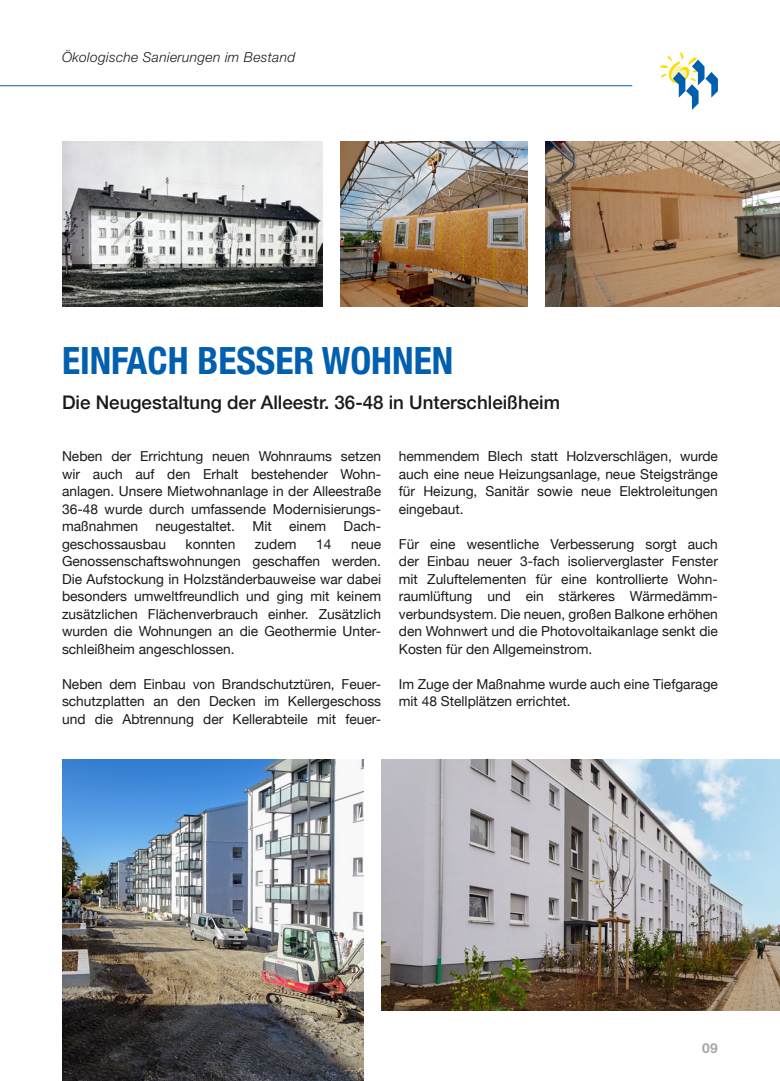
<style>
.page{position:relative;width:780px;height:1081px;background:#fff}
.page>*{position:absolute;margin:0;border:0;box-sizing:border-box;transform-origin:0 0}
.COPY{font:700 condensed 37.5px "Helvetica Neue";color:#005fae}
.COPY-2{font:500 18.75px "Helvetica Neue";color:#191a19}
.COPY-3{font:13.75px/17.5px "Helvetica Neue";color:#191a19;text-align:justify}
.t1{font:italic 300 13.75px "Helvetica Neue LT Std";letter-spacing:.025em;color:#191a19}
.t2{font:700 13.75px "Helvetica Neue LT Std";color:#a8a8a8}
</style>
<div class="page">
<svg style="left:660px;top:52px;width:58px;height:58px"></svg>
<hr style="left:0;top:86px;width:632px;height:1px;background:#005fae">
<img style="left:381px;top:760px;width:399px;height:250px">
<img style="left:62px;top:760px;width:301px;height:321px">
<img style="left:62px;top:142px;width:260px;height:164px">
<img style="left:545px;top:142px;width:235px;height:164px">
<img style="left:340px;top:142px;width:187px;height:164px">
<p class="t1" style="left:62px;top:49px;width:235px">Ökologische Sanierungen im Bestand</p>
<p class="COPY" style="left:62px;top:329px;width:393px">EINFACH BESSER WOHNEN</p>
<p class="COPY-2" style="left:62px;top:387px;width:499px">Die Neugestaltung der Alleestr. 36-48 in Unterschleißheim</p>
<p class="COPY-3" style="left:62px;top:448px;width:320px">Neben der Errichtung neuen Wohnraums setzen wir auch auf den Erhalt bestehender Wohn&shy;anlagen. Unsere Mietwohnanlage in der Alleestraße 36-48 wurde durch umfassende Modernisierungs&shy;maßnahmen</p>
<p class="COPY-3" style="left:399px;top:448px;width:320px">hemmendem Blech statt Holzverschlägen, wurde auch eine neue Heizungsanlage, neue Steigstränge für Heizung, Sanitär sowie neue Elektroleitungen eingebaut.</p>
<p class="COPY-3" style="left:399px;top:536px;width:320px">Für eine wesentliche Verbesserung sorgt auch der Einbau neuer 3-fach isolierverglaster Fenster mit Zuluftelementen für eine kontrollierte Wohn&shy;raumlüftung und ein stärkeres Wärmedämm&shy;verbundsystem. Die neuen, großen Balkone erhöhen den Wohnwert und die Photovoltaikanlage senkt die Kosten für den Allgemeinstrom.</p>
<p class="COPY-3" style="left:399px;top:676px;width:320px">Im Zuge der Maßnahme wurde auch eine Tiefgarage mit 48 Stellplätzen errichtet.</p>
<p class="COPY-3" style="left:156px;top:518px;width:81px">neugestaltet.</p>
<p class="COPY-3" style="left:252px;top:518px;width:21px">Mit</p>
<p class="COPY-3" style="left:289px;top:518px;width:39px">einem</p>
<p class="COPY-3" style="left:343px;top:518px;width:39px">Dach-</p>
<p class="COPY-3" style="left:62px;top:536px;width:105px">geschossausbau</p>
<p class="COPY-3" style="left:186px;top:536px;width:51px">konnten</p>
<p class="COPY-3" style="left:255px;top:536px;width:43px">zudem</p>
<p class="COPY-3" style="left:316px;top:536px;width:17px">14</p>
<p class="COPY-3" style="left:62px;top:536px;width:320px;text-indent:289px">neue Genossenschaftswohnungen geschaffen werden.<br>Die Aufstockung in Holzständerbauweise war dabei besonders umweltfreundlich und ging mit keinem zusätzlichen Flächenverbrauch einher. Zusätzlich wurden die Wohnungen an die Geothermie Unter&shy;schleißheim angeschlossen.</p>
<p class="COPY-3" style="left:62px;top:676px;width:320px">Neben dem Einbau von Brandschutztüren, Feuer&shy;schutzplatten an den Decken im Kellergeschoss und die Abtrennung der Kellerabteile mit feuer-</p>
<p class="t2" style="left:702px;top:1039px;width:17px">09</p>
</div>
